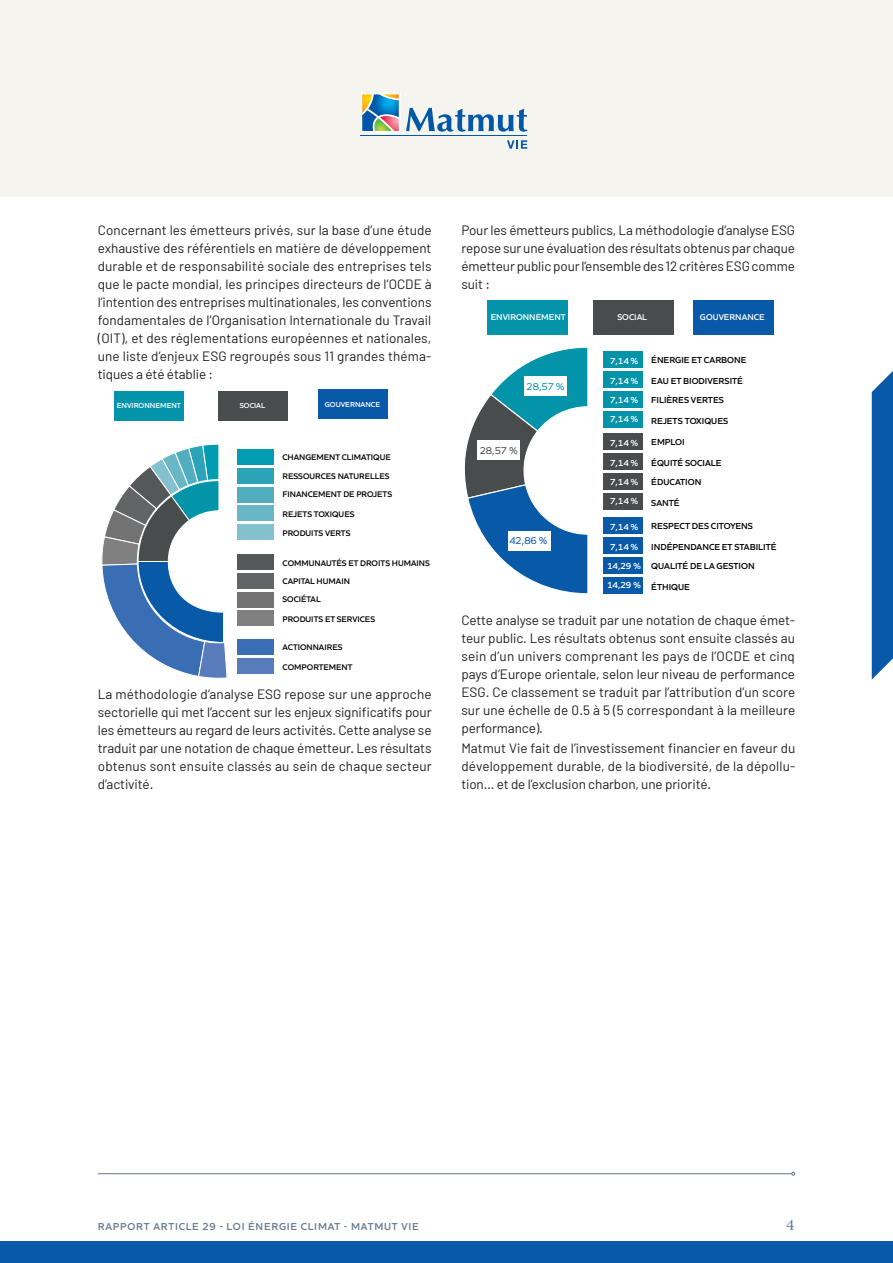
<style>
.page{position:relative;width:893px;height:1263px;background:#fff}
.page>*{position:absolute;margin:0;border:0;box-sizing:border-box;transform-origin:0 0}
.t1{font:600 18px "Canto";color:#65798a}
.t2{font:13.5px/18px "Barlow";color:#231f20;text-align:justify}
.t3{font:600 10.5px "Quiet Sans";letter-spacing:.075em;color:#65798a}
.t4{font:10.2px "Quiet Sans";color:#0394aa}
.t5{font:10.2px "Quiet Sans";color:#494c4d}
.t6{font:10.2px "Quiet Sans";color:#085aa9}
.t7{font:600 9.15px/19.2px "Quiet Sans";color:#000001}
.t8{font:600 9.15px/19.2px "Quiet Sans";color:#fff;text-align:justify}
.t9{font:600 8.85px "Quiet Sans";color:#fff}
.t10{font:600 8.55px/18px "Quiet Sans";color:#000001}
.t11{font:600 7.65px "Quiet Sans";color:#fff}
</style>
<div class="page">
<div style="left:487px;top:300px;width:81px;height:35px;background:#0394aa"></div>
<div style="left:593px;top:300px;width:80px;height:35px;background:#494c4d"></div>
<div style="left:693px;top:300px;width:81px;height:35px;background:#085aa9"></div>
<svg style="left:464px;top:347px;width:124px;height:247px"></svg>
<div style="left:524px;top:377px;width:42px;height:19px;background:#fff"></div>
<div style="left:477px;top:441px;width:42px;height:19px;background:#fff"></div>
<div style="left:508px;top:531px;width:42px;height:19px;background:#fff"></div>
<div style="left:603px;top:371px;width:40px;height:17px;background:#0394aa"></div>
<div style="left:603px;top:391px;width:40px;height:17px;background:#0394aa"></div>
<div style="left:603px;top:411px;width:40px;height:17px;background:#0394aa"></div>
<div style="left:603px;top:351px;width:40px;height:17px;background:#0394aa"></div>
<div style="left:603px;top:453px;width:40px;height:17px;background:#494c4d"></div>
<div style="left:603px;top:473px;width:40px;height:17px;background:#494c4d"></div>
<div style="left:603px;top:493px;width:40px;height:17px;background:#494c4d"></div>
<div style="left:603px;top:433px;width:40px;height:17px;background:#494c4d"></div>
<div style="left:603px;top:537px;width:40px;height:17px;background:#085aa9"></div>
<div style="left:603px;top:557px;width:40px;height:17px;background:#085aa9"></div>
<div style="left:603px;top:577px;width:40px;height:17px;background:#085aa9"></div>
<div style="left:603px;top:517px;width:40px;height:17px;background:#085aa9"></div>
<svg style="left:102px;top:444px;width:125px;height:235px"></svg>
<div style="left:114px;top:392px;width:69px;height:29px;background:#0394aa"></div>
<div style="left:237px;top:554px;width:37px;height:16px;background:#555859"></div>
<div style="left:237px;top:573px;width:37px;height:16px;background:#636465"></div>
<div style="left:237px;top:592px;width:37px;height:16px;background:#727273"></div>
<div style="left:237px;top:611px;width:37px;height:15px;background:#818081"></div>
<div style="left:237px;top:639px;width:37px;height:16px;background:#396eb5"></div>
<div style="left:237px;top:658px;width:37px;height:16px;background:#587bbc"></div>
<div style="left:237px;top:449px;width:37px;height:16px;background:#009cb1"></div>
<div style="left:237px;top:468px;width:37px;height:16px;background:#2ca4b7"></div>
<div style="left:237px;top:487px;width:37px;height:15px;background:#51aebe"></div>
<div style="left:237px;top:505px;width:37px;height:16px;background:#69b7c6"></div>
<div style="left:237px;top:524px;width:37px;height:16px;background:#83c1ce"></div>
<div style="left:219px;top:392px;width:69px;height:29px;background:#494c4d"></div>
<div style="left:319px;top:390px;width:69px;height:29px;background:#085aa9"></div>
<hr style="left:98px;top:1173px;width:694px;height:1px;background:#65798a">
<div style="left:0;top:0;width:893px;height:197px;background:#f5f4ef"></div>
<div style="left:0;top:1241px;width:893px;height:22px;background:#085aa9"></div>
<svg style="left:872px;top:371px;width:21px;height:309px;background:#1965ae"></svg>
<hr style="left:361px;top:135px;width:166px;height:1px;background:#0157a8">
<svg style="left:406px;top:108px;width:121px;height:24px"></svg>
<div style="left:361px;top:93px;width:39px;height:39px;background:#fff"></div>
<svg style="left:362px;top:94px;width:37px;height:37px"></svg>
<svg style="left:507px;top:140px;width:20px;height:9px"></svg>
<p class="t2" style="left:98px;top:221px;width:335px">Concernant les émetteurs privés, sur la base d’une étude exhaustive des référentiels en matière de développement durable et de responsabilité sociale des entreprises tels que le pacte mondial, les principes directeurs de l’OCDE à l’intention des entreprises multinationales, les conventions fondamentales de l’Organisation Internationale du Travail (OIT), et des réglementations européennes et nationales, une liste d’enjeux ESG regroupés sous 11 grandes théma&shy;tiques a été établie :</p>
<p class="t11" style="left:117px;top:400px;width:66px">ENVIRONNEMENT</p>
<p class="t11" style="left:240px;top:400px;width:27px">SOCIAL</p>
<p class="t11" style="left:325px;top:398px;width:57px">GOUVERNANCE</p>
<p class="t10" style="left:282px;top:448px;width:110px">CHANGEMENT CLIMATIQUE</p>
<p class="t10" style="left:282px;top:467px;width:111px">RESSOURCES NATURELLES<br>FINANCEMENT DE PROJETS</p>
<p class="t10" style="left:282px;top:505px;width:74px">REJETS TOXIQUES</p>
<p class="t10" style="left:282px;top:524px;width:70px">PRODUITS VERTS</p>
<p class="t10" style="left:282px;top:553px;width:149px">COMMUNAUTÉS ET DROITS HUMAINS</p>
<p class="t10" style="left:282px;top:572px;width:69px">CAPITAL HUMAIN<br>SOCIÉTAL</p>
<p class="t10" style="left:282px;top:610px;width:94px">PRODUITS ET SERVICES</p>
<p class="t10" style="left:282px;top:637px;width:62px">ACTIONNAIRES</p>
<p class="t10" style="left:282px;top:657px;width:72px">COMPORTEMENT</p>
<p class="t2" style="left:98px;top:685px;width:335px">La méthodologie d’analyse ESG repose sur une approche sectorielle qui met l’accent sur les enjeux significatifs pour les émetteurs au regard de leurs activités. Cette analyse se traduit par une notation de chaque émetteur. Les résultats obtenus sont ensuite classés au sein de chaque secteur d’activité.</p>
<p class="t2" style="left:461px;top:221px;width:335px">Pour les émetteurs publics, La méthodologie d’analyse ESG repose sur une évaluation des résultats obtenus par chaque émetteur public pour l’ensemble des 12 critères ESG comme suit :</p>
<p class="t9" style="left:491px;top:310px;width:76px">ENVIRONNEMENT</p>
<p class="t9" style="left:617px;top:310px;width:31px">SOCIAL</p>
<p class="t9" style="left:700px;top:310px;width:66px">GOUVERNANCE</p>
<p class="t4" style="left:526px;top:379px;width:39px">28,57 %</p>
<p class="t5" style="left:480px;top:443px;width:39px">28,57 %</p>
<p class="t8" style="left:610px;top:350px;width:30px">7,14 %</p>
<p class="t8" style="left:610px;top:370px;width:30px">7,14 % 7,14 % 7,14 %</p>
<p class="t8" style="left:610px;top:432px;width:30px">7,14 %</p>
<p class="t8" style="left:610px;top:452px;width:30px">7,14 % 7,14 % 7,14 %</p>
<p class="t7" style="left:651px;top:350px;width:97px">ÉNERGIE ET CARBONE</p>
<p class="t7" style="left:651px;top:370px;width:93px">EAU ET BIODIVERSITÉ<br>FILIÈRES VERTES</p>
<p class="t7" style="left:651px;top:411px;width:78px">REJETS TOXIQUES</p>
<p class="t7" style="left:651px;top:432px;width:35px">EMPLOI</p>
<p class="t7" style="left:651px;top:452px;width:72px">ÉQUITÉ SOCIALE<br>ÉDUCATION</p>
<p class="t7" style="left:651px;top:493px;width:30px">SANTÉ</p>
<p class="t7" style="left:651px;top:516px;width:103px">RESPECT DES CITOYENS</p>
<p class="t7" style="left:651px;top:536px;width:127px">INDÉPENDANCE ET STABILITÉ<br>QUALITÉ DE LA GESTION</p>
<p class="t7" style="left:651px;top:577px;width:40px">ÉTHIQUE</p>
<p class="t2" style="left:461px;top:610px;width:335px">Cette analyse se traduit par une notation de chaque émet&shy;teur public. Les résultats obtenus sont ensuite classés au sein d’un univers comprenant les pays de l’OCDE et cinq pays d’Europe orientale, selon leur niveau de performance ESG. Ce classement se traduit par l’attribution d’un score sur une échelle de 0.5 à 5 (5 correspondant à la meilleure performance).</p>
<p class="t2" style="left:461px;top:739px;width:335px">Matmut Vie fait de l’investissement financier en faveur du développement durable, de la biodiversité, de la dépollu&shy;tion… et de l’exclusion charbon, une priorité.</p>
<p class="t8" style="left:610px;top:516px;width:30px">7,14 %</p>
<p class="t8" style="left:607px;top:536px;width:35px;text-align:center">7,14 %<br>14,29 %<br>14,29 %</p>
<p class="t6" style="left:509px;top:533px;width:39px">42,86 %</p>
<p class="t3" style="left:98px;top:1218px;width:322px">RAPPORT ARTICLE 29 - LOI ÉNERGIE CLIMAT - MATMUT VIE</p>
<h1 class="t1" style="left:786px;top:1213px;width:11px">4</h1>
</div>
